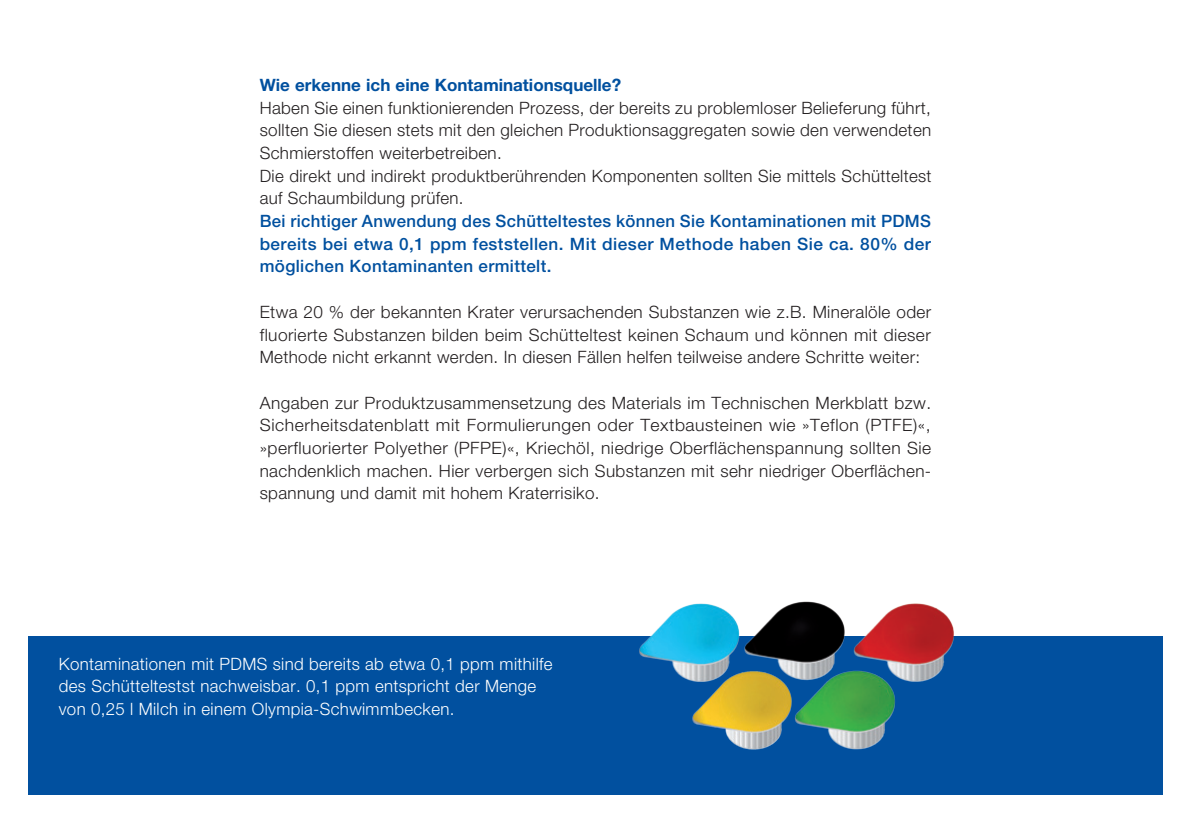
<style>
.page{position:relative;width:1191px;height:840px;background:#fff}
.page>*{position:absolute;margin:0;border:0;box-sizing:border-box;transform-origin:0 0}
.Fließtext{font:300 17px/22.6px "Helvetica Neue LT";letter-spacing:.02em;color:#231f20;text-align:justify}
.Fließtext-2{font:500 17px/22.6px "Helvetica Neue LT";letter-spacing:.02em;color:#01509f;text-align:justify}
.Fließtext-3{font:300 17px/22.6px "Helvetica Neue LT";letter-spacing:.02em;color:#fff}
.Kolumnentitel{font:700 17px "Helvetica Neue LT";color:#01509f}
</style>
<div class="page">
<div style="left:28px;top:635px;width:1134px;height:159px;background:#01509f"></div>
<img style="left:848px;top:603px;width:107px;height:79px">
<img style="left:743px;top:601px;width:105px;height:65px">
<img style="left:635px;top:603px;width:108px;height:77px">
<img style="left:689px;top:666px;width:102px;height:84px">
<img style="left:791px;top:666px;width:109px;height:84px">
<p class="Kolumnentitel" style="left:260px;top:74px;width:363px">Wie erkenne ich eine Kontaminationsquelle?</p>
<p class="Fließtext" style="left:260px;top:96px;width:673px">Haben Sie einen funktionierenden Prozess, der bereits zu problemloser Belieferung führt, sollten Sie diesen stets mit den gleichen Produktionsaggregaten sowie den verwendeten Schmierstoffen weiterbetreiben.</p>
<p class="Fließtext" style="left:260px;top:164px;width:673px">Die direkt und indirekt produktberührenden Komponenten sollten Sie mittels Schütteltest auf Schaumbildung prüfen.</p>
<p class="Fließtext-2" style="left:260px;top:209px;width:673px">Bei richtiger Anwendung des Schütteltestes können Sie Kontaminationen mit PDMS bereits bei etwa 0,1 ppm feststellen. Mit dieser Methode haben Sie ca. 80% der möglichen Kontaminanten ermittelt.</p>
<p class="Fließtext" style="left:260px;top:300px;width:673px">Etwa 20 % der bekannten Krater verursachenden Substanzen wie z.B. Mineralöle oder fluorierte Substanzen bilden beim Schütteltest keinen Schaum und können mit dieser Methode nicht erkannt werden. In diesen Fällen helfen teilweise andere Schritte weiter:</p>
<p class="Fließtext" style="left:260px;top:390px;width:673px">Angaben zur Produktzusammensetzung des Materials im Technischen Merkblatt bzw.<br>Sicherheitsdatenblatt mit Formulierungen oder Textbausteinen wie »Teflon (PTFE)«, »perfluorierter Polyether (PFPE)«, Kriechöl, niedrige Oberflächenspannung sollten Sie nachdenklich machen. Hier verbergen sich Substanzen mit sehr niedriger Oberflächen&shy;spannung und damit mit hohem Kraterrisiko.</p>
<p class="Fließtext-3" style="left:59px;top:651px;width:495px">Kontaminationen mit PDMS sind bereits ab etwa 0,1 ppm mithilfe des Schütteltestst nachweisbar. 0,1 ppm entspricht der Menge von 0,25 l Milch in einem Olympia-Schwimmbecken.</p>
</div>
